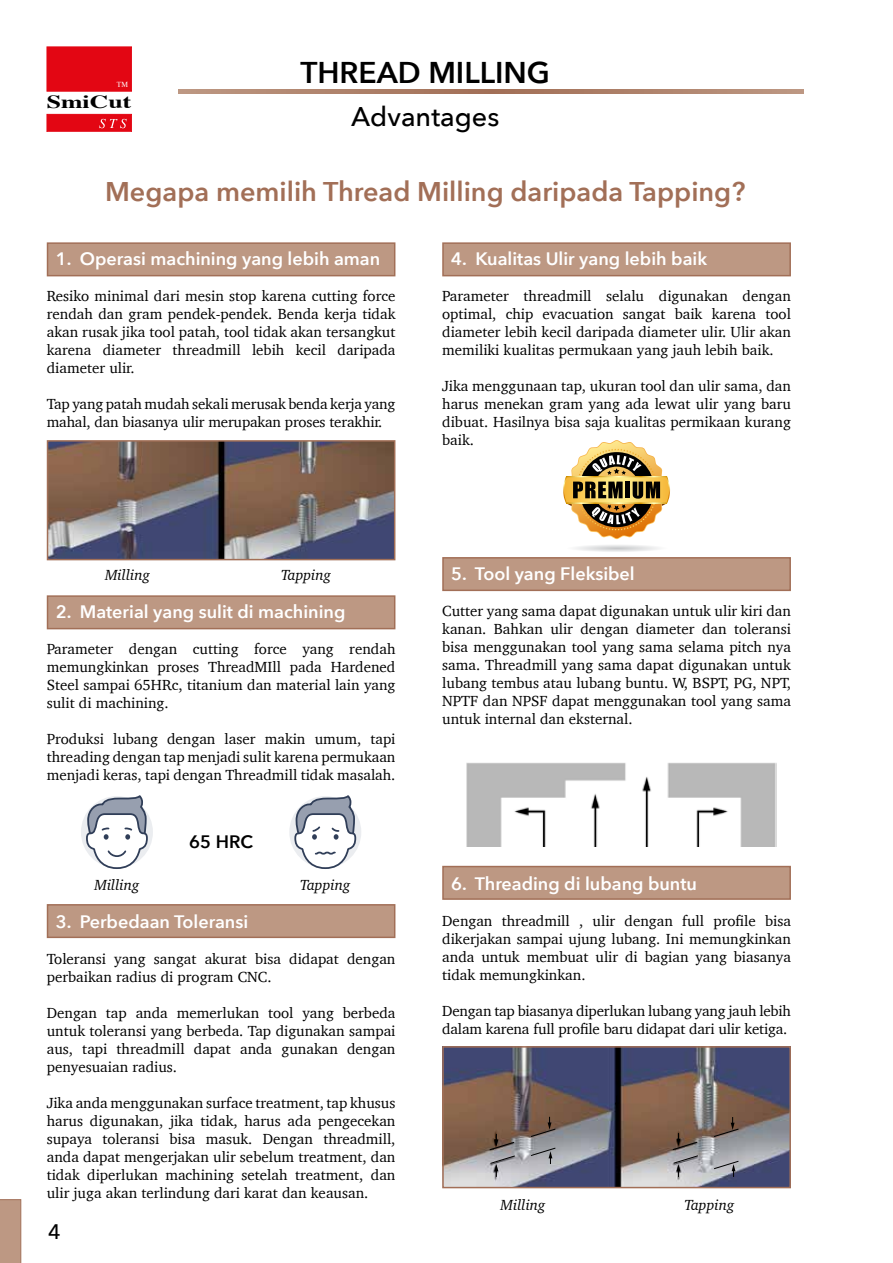
<style>
.page{position:relative;width:893px;height:1263px;background:#fff}
.page>*{position:absolute;margin:0;border:0;box-sizing:border-box;transform-origin:0 0}
.t1{font:600 30px "Avenir Next";color:#000}
.t2{font:600 27px "Avenir Next";color:#a26f57}
.t3{font:500 27px "Avenir Next";color:#000}
.t4{font:500 21px "Avenir Next";color:#000}
.t5{font:700 18.45px "Times";color:#000;scale:1.4 1}
.t6{font:600 18px "Avenir Next";color:#fff}
.t7{font:600 18px "Avenir Next";color:#000}
.t8{font:15px/18px "Charter";color:#000;text-align:justify}
.t9{font:italic 15px "Charter";color:#000}
.t10{font:7.65px "Times";color:#fff}
</style>
<div class="page">
<div style="left:47px;top:47px;width:85px;height:44px;background:#e30613"></div>
<svg style="left:47px;top:114px;width:85px;height:18px;background:#e4111e"></svg>
<svg style="left:179px;top:89px;width:625px;height:5px;background:#af836c"></svg>
<svg style="left:0;top:1199px;width:21px;height:64px"></svg>
<div style="left:442px;top:866px;width:349px;height:34px;background:#bd9883;border:2px solid #a26f57"></div>
<div style="left:442px;top:557px;width:349px;height:34px;background:#bd9883;border:2px solid #a26f57"></div>
<div style="left:47px;top:242px;width:348px;height:34px;background:#bd9883;border:2px solid #a26f57"></div>
<div style="left:442px;top:242px;width:349px;height:34px;background:#bd9883;border:2px solid #a26f57"></div>
<div style="left:47px;top:595px;width:348px;height:34px;background:#bd9883;border:2px solid #a26f57"></div>
<div style="left:47px;top:904px;width:348px;height:34px;background:#bd9883;border:2px solid #a26f57"></div>
<img style="left:466px;top:762px;width:310px;height:84px">
<img style="left:445px;top:1049px;width:343px;height:136px">
<svg style="left:530px;top:1117px;width:26px;height:20px"></svg>
<svg style="left:615px;top:1096px;width:3px;height:12px"></svg>
<svg style="left:530px;top:1147px;width:26px;height:17px"></svg>
<svg style="left:713px;top:1117px;width:26px;height:20px"></svg>
<svg style="left:713px;top:1160px;width:26px;height:17px"></svg>
<svg style="left:489px;top:1134px;width:26px;height:43px"></svg>
<svg style="left:672px;top:1133px;width:27px;height:44px"></svg>
<div style="left:442px;top:1046px;width:349px;height:142px;border:2px solid #a26f57"></div>
<svg style="left:46px;top:440px;width:350px;height:121px;background:#7a6b6b"></svg>
<div style="left:81px;top:796px;width:72px;height:72px;background:#ebedf0;border-radius:50%"></div>
<svg style="left:85px;top:796px;width:64px;height:73px"></svg>
<div style="left:289px;top:796px;width:72px;height:72px;background:#ebedf0;border-radius:50%"></div>
<svg style="left:294px;top:796px;width:63px;height:73px"></svg>
<svg style="left:563px;top:440px;width:107px;height:112px"></svg>
<p class="t10" style="left:117px;top:82px;width:13px">TM</p>
<p class="t5" style="left:47px;top:94px;width:62px">SmiCut</p>
<h1 class="t1" style="left:300px;top:53px;width:251px">THREAD MILLING</h1>
<h2 class="t3" style="left:351px;top:99px;width:150px">Advantages</h2>
<h2 class="t2" style="left:105px;top:174px;width:642px">Megapa memilih Thread Milling daripada Tapping?</h2>
<p class="t6" style="left:56px;top:247px;width:326px">1. Operasi machining yang lebih aman</p>
<p class="t8" style="left:47px;top:287px;width:350px">Resiko minimal dari mesin stop karena cutting force rendah dan gram pendek-pendek. Benda kerja tidak akan rusak jika tool patah, tool tidak akan tersangkut karena diameter threadmill lebih kecil daripada diameter ulir.</p>
<p class="t8" style="left:47px;top:395px;width:350px">Tap yang patah mudah sekali merusak benda kerja yang mahal, dan biasanya ulir merupakan proses terakhir.</p>
<p class="t6" style="left:451px;top:247px;width:257px">4. Kualitas Ulir yang lebih baik</p>
<p class="t8" style="left:442px;top:287px;width:350px">Parameter threadmill selalu digunakan dengan optimal, chip evacuation sangat baik karena tool diameter lebih kecil daripada diameter ulir. Ulir akan memiliki kualitas permukaan yang jauh lebih baik.</p>
<p class="t8" style="left:442px;top:377px;width:350px">Jika menggunaan tap, ukuran tool dan ulir sama, dan harus menekan gram yang ada lewat ulir yang baru dibuat. Hasilnya bisa saja kualitas permikaan kurang baik.</p>
<p class="t9" style="left:105px;top:566px;width:47px">Milling</p>
<p class="t9" style="left:281px;top:566px;width:51px">Tapping</p>
<p class="t6" style="left:56px;top:600px;width:291px">2. Material yang sulit di machining</p>
<p class="t8" style="left:47px;top:640px;width:350px">Parameter dengan cutting force yang rendah memungkinkan proses ThreadMIll pada Hardened Steel sampai 65HRc, titanium dan material lain yang sulit di machining.</p>
<p class="t8" style="left:47px;top:730px;width:350px">Produksi lubang dengan laser makin umum, tapi threading dengan tap menjadi sulit karena permukaan menjadi keras, tapi dengan Threadmill tidak masalah.</p>
<p class="t7" style="left:189px;top:830px;width:65px">65 HRC</p>
<p class="t9" style="left:94px;top:875px;width:46px">Milling</p>
<p class="t9" style="left:300px;top:875px;width:51px">Tapping</p>
<p class="t6" style="left:56px;top:910px;width:194px">3. Perbedaan Toleransi</p>
<p class="t8" style="left:47px;top:949px;width:350px">Toleransi yang sangat akurat bisa didapat dengan perbaikan radius di program CNC.</p>
<p class="t8" style="left:47px;top:1003px;width:350px">Dengan tap anda memerlukan tool yang berbeda untuk toleransi yang berbeda. Tap digunakan sampai aus, tapi threadmill dapat anda gunakan dengan penyesuaian radius.</p>
<p class="t8" style="left:47px;top:1093px;width:350px">Jika anda menggunakan surface treatment, tap khusus harus digunakan, jika tidak, harus ada pengecekan supaya toleransi bisa masuk. Dengan threadmill, anda dapat mengerjakan ulir sebelum treatment, dan tidak diperlukan machining setelah treatment, dan ulir juga akan terlindung dari karat dan keausan.</p>
<h3 class="t4" style="left:48px;top:1218px;width:14px">4</h3>
<p class="t6" style="left:451px;top:562px;width:185px">5. Tool yang Fleksibel</p>
<p class="t8" style="left:442px;top:602px;width:350px">Cutter yang sama dapat digunakan untuk ulir kiri dan kanan. Bahkan ulir dengan diameter dan toleransi bisa menggunakan tool yang sama selama pitch nya sama. Threadmill yang sama dapat digunakan untuk lubang tembus atau lubang buntu. W, BSPT, PG, NPT, NPTF dan NPSF dapat menggunakan tool yang sama untuk internal dan eksternal.</p>
<p class="t6" style="left:451px;top:872px;width:247px">6. Threading di lubang buntu</p>
<p class="t8" style="left:442px;top:911px;width:350px">Dengan threadmill , ulir dengan full profile bisa dikerjakan sampai ujung lubang. Ini memungkinkan anda untuk membuat ulir di bagian yang biasanya tidak memungkinkan.</p>
<p class="t8" style="left:442px;top:1001px;width:350px">Dengan tap biasanya diperlukan lubang yang jauh lebih dalam karena full profile baru didapat dari ulir ketiga.</p>
<p class="t9" style="left:500px;top:1195px;width:47px">Milling</p>
<p class="t9" style="left:684px;top:1195px;width:51px">Tapping</p>
</div>
